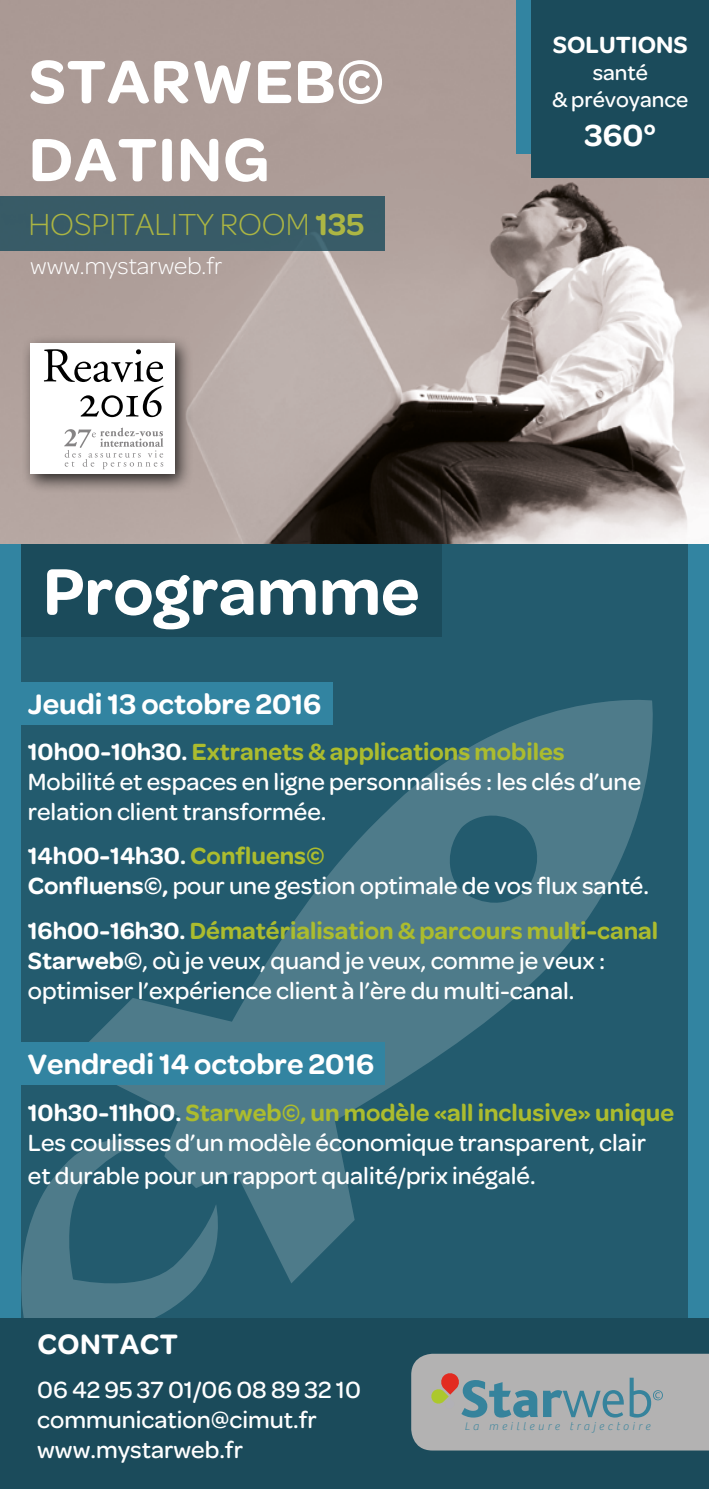
<style>
.page{position:relative;width:709px;height:1489px;background:#fff}
.page>*{position:absolute;margin:0;border:0;box-sizing:border-box;transform-origin:0 0}
.t1{font:700 70px "Omnes";color:#fff}
.t2{font:700 65px/78px "Omnes";letter-spacing:.015em;color:#fff}
.t3{font:300 32.5px "Omnes";color:#acbc2e}
.t4{font:700 32.5px "Omnes";color:#fff}
.t5{font:700 30px "Omnes";color:#fff}
.t6{font:500 25px/30px "Omnes";color:#fff}
.t7{font:300 25px "Omnes";color:#fff}
.t8{font:700 25px "Omnes";color:#fff}
.t9{font:500 22.5px/27px "Omnes";color:#fff;text-align:center}
.t10{font:italic 100 11.5px "Bree";letter-spacing:.3em;color:#36839c}
.s1{font-weight:700}
.s2{font-weight:700;color:#acbc2e}
</style>
<div class="page">
<img style="left:0;top:0;width:709px;height:544px">
<div style="left:0;top:544px;width:709px;height:944px;background:#3284a1"></div>
<div style="left:21px;top:544px;width:666px;height:857px;background:#235b6e"></div>
<div style="left:0;top:196px;width:384px;height:55px;background:#385b67"></div>
<div style="left:516px;top:0;width:193px;height:154px;background:#3284a1"></div>
<div style="left:531px;top:0;width:178px;height:177px;background:#1b4b5b"></div>
<div style="left:21px;top:544px;width:420px;height:92px;background:#1b4b5b"></div>
<svg style="left:69px;top:700px;width:584px;height:583px"></svg>
<svg style="left:21px;top:1128px;width:207px;height:190px"></svg>
<div style="left:0;top:1318px;width:709px;height:170px;background:#1b4b5b"></div>
<svg style="left:411px;top:1353px;width:298px;height:97px;background:#a5aaac"></svg>
<div style="left:21px;top:682px;width:312px;height:42px;background:#3284a1"></div>
<div style="left:21px;top:1042px;width:363px;height:42px;background:#3284a1"></div>
<div style="left:22px;top:334px;width:171px;height:158px;background:#000;opacity:.75"></div>
<div style="left:30px;top:343px;width:145px;height:131px;background:#fff"></div>
<svg style="left:44px;top:349px;width:120px;height:68px"></svg>
<svg style="left:64px;top:427px;width:99px;height:42px"></svg>
<h2 class="t2" style="left:29px;top:43px;width:357px">STARWEB©<br>DATING</h2>
<h3 class="t3" style="left:28px;top:206px;width:337px">HOSPITALITY ROOM <span class="s1">135</span></h3>
<p class="t7" style="left:30px;top:252px;width:194px">www.mystarweb.fr</p>
<h1 class="t1" style="left:43px;top:551px;width:378px">Programme</h1>
<p class="t8" style="left:553px;top:31px;width:136px">SOLUTIONS</p>
<p class="t9" style="left:552px;top:59px;width:137px">santé<br>&amp; prévoyance</p>
<h3 class="t4" style="left:584px;top:117px;width:73px">360°</h3>
<p class="t5" style="left:28px;top:686px;width:295px">Jeudi 13 octobre 2016</p>
<p class="t6" style="left:28px;top:736px;width:615px"><span class="s1">10h00-10h30.</span> <span class="s2">Extranets &amp; applications mobiles<br></span>Mobilité et espaces en ligne personnalisés : les clés d’une relation client transformée.</p>
<p class="t6" style="left:28px;top:841px;width:622px"><span class="s1">14h00-14h30.</span> <span class="s2">Confluens©<br></span><span class="s1">Confluens©,</span> pour une gestion optimale de vos flux santé.</p>
<p class="t6" style="left:28px;top:915px;width:632px"><span class="s1">16h00-16h30.</span> <span class="s2">Dématérialisation &amp; parcours multi-canal<br></span><span class="s1">Starweb©</span>, où je veux, quand je veux, comme je veux : optimiser l’expérience client à l’ère du multi-canal.</p>
<p class="t5" style="left:28px;top:1046px;width:348px">Vendredi 14 octobre 2016</p>
<p class="t6" style="left:28px;top:1097px;width:648px"><span class="s1">10h30-11h00.</span> <span class="s2">Starweb©, un modèle «all inclusive» unique<br></span>Les coulisses d’un modèle économique transparent, clair</p>
<p class="t6" style="left:28px;top:1160px;width:509px">et durable pour un rapport qualité/prix inégalé.</p>
<p class="t5" style="left:37px;top:1326px;width:142px">CONTACT</p>
<p class="t6" style="left:37px;top:1374px;width:325px">06 42 95 37 01/06 08 89 32 10 communication@cimut.fr www.mystarweb.fr</p>
<p class="t10" style="left:464px;top:1419px;width:187px">La meilleure trajectoire</p>
</div>
